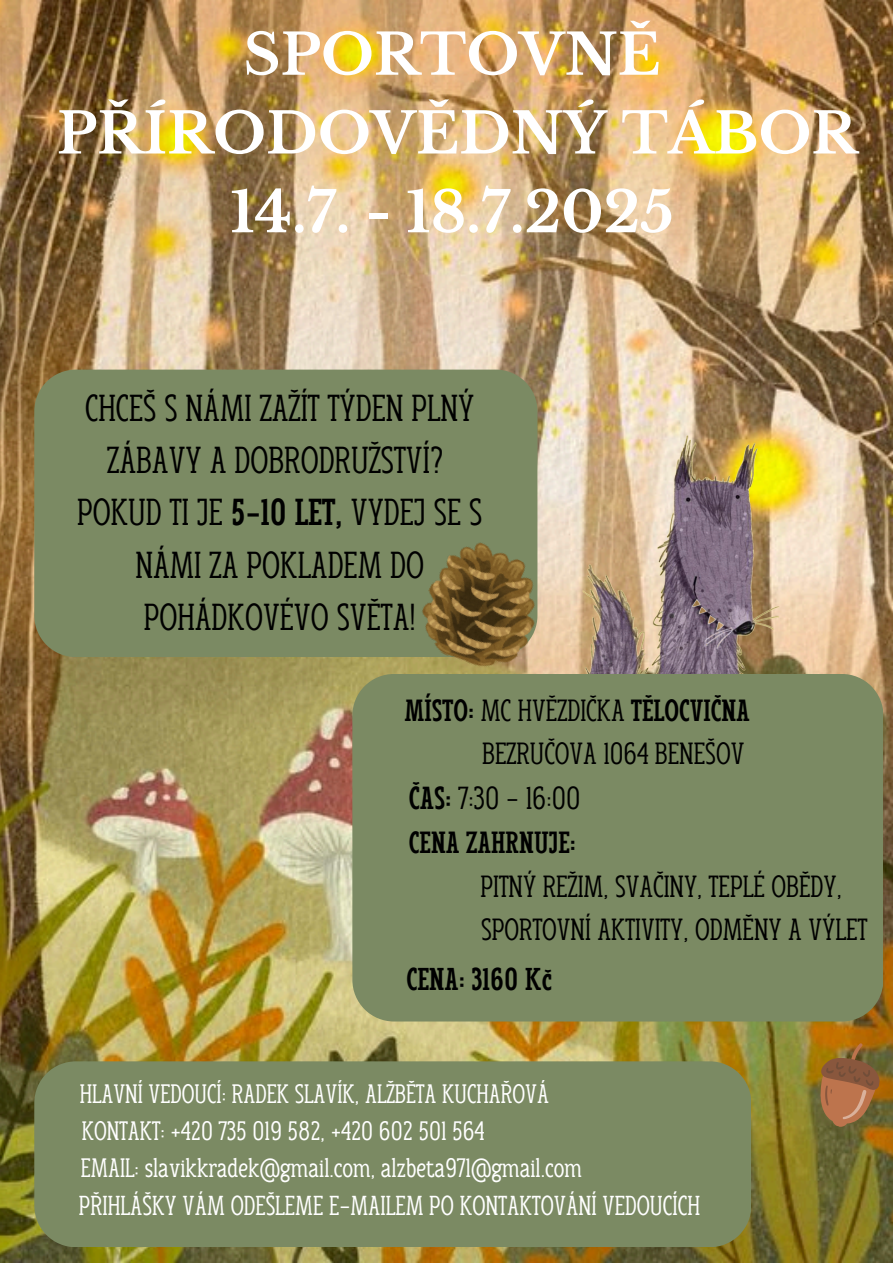
<style>
.page{position:relative;width:893px;height:1263px;background:#fff}
.page>*{position:absolute;margin:0;border:0;box-sizing:border-box;transform-origin:0 0}
.t1{font:700 56.25px/78.8px "Libre Baskerville";color:#fff;text-align:center}
.t2{font:37.5px/52.3px "Anicon Slab";color:#000;text-align:center}
.t3{font:31.88px "Anicon Slab";color:#000}
.t4{font:700 31.58px "Anicon Slab";color:#000}
.t5{font:30.6px/42.8px "Anicon Slab";color:#000;text-align:right}
.t6{font:700 30.6px "Anicon Slab";color:#000}
.t7{font:27.38px "Anicon Slab";color:#fff}
.t8{font:26.62px "Anicon Slab";color:#fff}
.s1{font-weight:700}
</style>
<div class="page">
<img style="left:0;top:0;width:893px;height:1263px">
<div style="left:34px;top:1061px;width:717px;height:186px;background:#7b8a63"></div>
<div style="left:34px;top:370px;width:503px;height:287px;background:#7b8a63"></div>
<img style="left:582px;top:435px;width:197px;height:239px">
<svg style="left:813px;top:1042px;width:70px;height:91px;background:#946935"></svg>
<img style="left:406px;top:529px;width:154px;height:145px">
<div style="left:352px;top:674px;width:531px;height:347px;background:#7b8a63"></div>
<p class="t1" style="left:57px;top:16px;width:802px">SPORTOVNĚ<br>PŘÍRODOVĚDNÝ TÁBOR<br>14.7. - 18.7.2025</p>
<h1 class="t2" style="left:77px;top:382px;width:407px">CHCEŠ S NÁMI ZAŽÍT TÝDEN PLNÝ<br>ZÁBAVY A DOBRODRUŽSTVÍ?<br>POKUD TI JE <span class="s1">5-10 LET,</span> VYDEJ SE S<br>NÁMI ZA POKLADEM DO<br>POHÁDKOVÉVO SVĚTA!</h1>
<h4 class="t5" style="left:404px;top:689px;width:347px"><span class="s1">MÍSTO:</span> MC HVĚZDIČKA <span class="s1">TĚLOCVIČNA<br></span>BEZRUČOVA 1064 BENEŠOV</h4>
<h5 class="t3" style="left:409px;top:780px;width:173px"><span class="s1">ČAS:</span> 7:30 - 16:00</h5>
<h6 class="t6" style="left:409px;top:826px;width:168px">CENA ZAHRNUJE:</h6>
<h4 class="t5" style="left:480px;top:865px;width:388px;text-align:left">PITNÝ REŽIM, SVAČINY, TEPLÉ OBĚDY,<br>SPORTOVNÍ AKTIVITY, ODMĚNY A VÝLET</h4>
<p class="t4" style="left:406px;top:962px;width:147px">CENA: 3160 Kč</p>
<h2 class="t8" style="left:80px;top:1079px;width:471px">HLAVNÍ VEDOUCÍ: RADEK SLAVÍK, ALŽBĚTA KUCHAŘOVÁ</h2>
<p class="t8" style="left:82px;top:1116px;width:404px">KONTAKT: +420 735 019 582, +420 602 501 564</p>
<p class="t8" style="left:81px;top:1153px;width:502px">EMAIL: slavikkradek@gmail.com, alzbeta971@gmail.com</p>
<h3 class="t7" style="left:79px;top:1190px;width:622px">PŘIHLÁŠKY VÁM ODEŠLEME E-MAILEM PO KONTAKTOVÁNÍ VEDOUCÍCH</h3>
</div>
